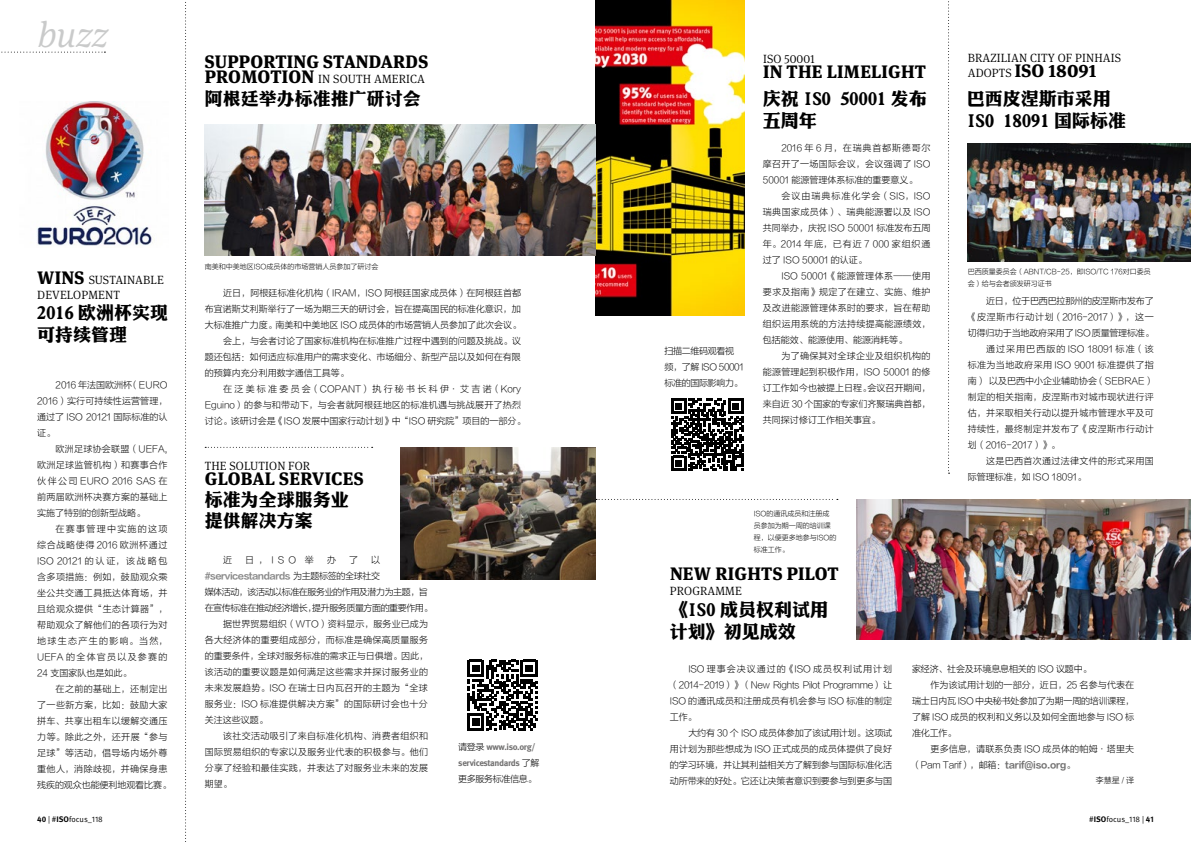
<style>
.page{position:relative;width:1191px;height:842px;background:#fff}
.page>*{position:absolute;margin:0;border:0;box-sizing:border-box;transform-origin:0 0}
.t1{font:italic 300 36.4px "Meta Serif Pro";color:#c9caca}
.t2{font:18px/21.6px "DF Li Jin Hei W8";color:#000}
.t3{font:800 18px "Meta Serif Pro";letter-spacing:.01em;color:#000}
.t4{font:300 12px/15px "Meta Serif Pro";letter-spacing:.01em;color:#000}
.t5{font:9px/16px "FZLTXHK GBK1 0";letter-spacing:.005em;color:#000;text-align:justify}
.t6{font:9px "FZLTXHK GBK1 0";letter-spacing:.035em;color:#000}
.t7{font:9px "FZLTXHK GBK1 0";letter-spacing:-.02em;color:#000}
.t8{font:9px/16px "FZLTXHK GBK1 0";letter-spacing:.045em;color:#000}
.t9{font:9px "FZLTXHK GBK1 0";letter-spacing:.04em;color:#000}
.t10{font:9px "FZLTXHK GBK1 0";letter-spacing:.025em;color:#000}
.t11{font:9px "FZLTXHK GBK1 0";letter-spacing:-.05em;color:#000}
.t12{font:9px/16px "FZLTXHK GBK1 0";letter-spacing:-.04em;color:#000}
.t13{font:700 9px/16px "Meta Pro";letter-spacing:-.04em;color:#727171}
.t14{font:9px "FZLTXHK GBK1 0";letter-spacing:.25em;color:#000}
.t15{font:9px "FZLTCHK GBK1 0";letter-spacing:-.05em;color:#898989}
.t16{font:9px "FZLTXHK GBK1 0";letter-spacing:.07em;color:#000}
.t17{font:9px "FZLTXHK GBK1 0";letter-spacing:.05em;color:#000}
.t18{font:9px "FZLTXHK GBK1 0";letter-spacing:.115em;color:#000}
.t19{font:8px "Meta Pro Norm";color:#000}
.t20{font:8px "FZLTXHK GBK1 0";color:#000}
.t21{font:7px/12px "FZLTXHK GBK1 0";color:#000}
.s1{font-weight:800;font-size:18px}
.s2{font-family:"FZLTXHK GBK1 0";color:#000}
.s3{font-family:"FZLTXHK GBK1 0";font-weight:400;color:#000}
.s4{font-weight:300;font-size:12px}
.s5{font-family:"FZLTCHK GBK1 0";color:#727171}
.s6{font-family:"Meta Pro";font-weight:700}
</style>
<div class="page">
<img style="left:595px;top:0;width:149px;height:316px">
<img style="left:856px;top:500px;width:335px;height:140px">
<img style="left:967px;top:143px;width:224px;height:119px">
<svg style="left:596px;top:499px;width:242px;height:1px"></svg>
<svg style="left:671px;top:399px;width:72px;height:72px"></svg>
<svg style="left:948px;top:1px;width:1px;height:473px"></svg>
<svg style="left:1px;top:52px;width:104px;height:1px"></svg>
<img style="left:400px;top:448px;width:195px;height:131px">
<img style="left:205px;top:124px;width:390px;height:132px">
<img style="left:37px;top:102px;width:117px;height:144px">
<svg style="left:205px;top:447px;width:168px;height:1px"></svg>
<svg style="left:185px;top:2px;width:1px;height:840px"></svg>
<svg style="left:467px;top:660px;width:71px;height:70px"></svg>
<h1 class="t1" style="left:37px;top:8px;width:73px">buzz</h1>
<h2 class="t3" style="left:205px;top:47px;width:225px">SUPPORTING STANDARDS</h2>
<h3 class="t4" style="left:205px;top:71px;width:222px"><span class="s1">PROMOTION</span> IN SOUTH AMERICA</h3>
<h2 class="t2" style="left:205px;top:88px;width:217px">阿根廷举办标准推广研讨会</h2>
<h3 class="t4" style="left:37px;top:272px;width:128px"><span class="s1">WINS</span> SUSTAINABLE<br>DEVELOPMENT</h3>
<h2 class="t2" style="left:37px;top:302px;width:132px">2016 欧洲杯实现可持续管理</h2>
<p class="t5" style="left:37px;top:377px;width:132px;text-indent:18px">2016 年法国欧洲杯（EURO 2016）实行可持续性运营管理，通过了 ISO 20121 国际标准的认证。</p>
<p class="t5" style="left:37px;top:441px;width:132px;text-indent:18px">欧洲足球协会联盟（UEFA,欧洲足球监管机构）和赛事合作伙伴公司 EURO 2016 SAS 在前两届欧洲杯决赛方案的基础上实施了特别的创新型战略。</p>
<p class="t5" style="left:37px;top:521px;width:132px;text-indent:18px">在赛事管理中实施的这项综合战略使得 2016 欧洲杯通过ISO 20121 的认证，该战略包含多项措施：例如，鼓励观众乘坐公共交通工具抵达体育场，并且给观众提供“生态计算器”，帮助观众了解他们的各项行为对地球生态产生的影响。当然，UEFA 的全体官员以及参赛的24 支国家队也是如此。</p>
<p class="t8" style="left:37px;top:681px;width:135px;text-indent:18px">在之前的基础上，还制定出了一些新方案，比如：鼓励大家拼车、共享出租车以缓解交通压力等。除此之外，还开展“参与足球”等活动，倡导场内场外尊重他人，消除歧视，并确保身患残疾的观众也能便利地观看比赛。</p>
<p class="t21" style="left:205px;top:261px;width:175px">南美和中美地区ISO成员体的市场营销人员参加了研讨会</p>
<p class="t5" style="left:223px;top:285px;width:299px">近日，阿根廷标准化机构（IRAM，ISO 阿根廷国家成员体）在阿根廷首都</p>
<p class="t5" style="left:205px;top:301px;width:318px">布宜诺斯艾利斯举行了一场为期三天的研讨会，旨在提高国民的标准化意识，加</p>
<p class="t5" style="left:205px;top:317px;width:318px">大标准推广力度。南美和中美地区 ISO 成员体的市场营销人员参加了此次会议。</p>
<p class="t5" style="left:223px;top:333px;width:299px">会上，与会者讨论了国家标准机构在标准推广过程中遇到的问题及挑战。议</p>
<p class="t5" style="left:205px;top:349px;width:318px">题还包括：如何适应标准用户的需求变化、市场细分、新型产品以及如何在有限</p>
<p class="t5" style="left:205px;top:365px;width:146px">的预算内充分利用数字通信工具等。</p>
<p class="t14" style="left:223px;top:383px;width:299px">在泛美标准委员会（COPANT）执行秘书长科伊·艾吉诺（Kory</p>
<p class="t10" style="left:205px;top:399px;width:318px">Eguino）的参与和带动下，与会者就阿根廷地区的标准机遇与挑战展开了热烈</p>
<p class="t5" style="left:205px;top:413px;width:322px">讨论。该研讨会是《ISO 发展中国家行动计划》中“ISO 研究院”项目的一部分。</p>
<h3 class="t4" style="left:205px;top:458px;width:107px">THE SOLUTION FOR</h3>
<h2 class="t3" style="left:205px;top:464px;width:160px">GLOBAL SERVICES</h2>
<h2 class="t2" style="left:205px;top:488px;width:145px">标准为全球服务业提供解决方案</h2>
<p class="t5" style="left:223px;top:552px;width:10px">近</p>
<p class="t5" style="left:245px;top:552px;width:70px">日，ISO 举</p>
<p class="t5" style="left:327px;top:552px;width:10px">办</p>
<p class="t5" style="left:349px;top:552px;width:10px">了</p>
<p class="t5" style="left:371px;top:552px;width:10px">以</p>
<p class="t15" style="left:205px;top:571px;width:177px">#servicestandards <span class="s2">为主题标签的全球社交</span></p>
<p class="t11" style="left:205px;top:587px;width:225px">媒体活动，该活动以标准在服务业的作用及潜力为主题，旨</p>
<p class="t11" style="left:205px;top:603px;width:229px">在宣传标准在推动经济增长，提升服务质量方面的重要作用。</p>
<p class="t5" style="left:223px;top:616px;width:206px">据世界贸易组织（WTO）资料显示，服务业已成为</p>
<p class="t6" style="left:205px;top:635px;width:225px">各大经济体的重要组成部分，而标准是确保高质量服务</p>
<p class="t5" style="left:205px;top:648px;width:225px">的重要条件，全球对服务标准的需求正与日俱增。因此，</p>
<p class="t6" style="left:205px;top:667px;width:225px">该活动的重要议题是如何满足这些需求并探讨服务业的</p>
<p class="t9" style="left:205px;top:683px;width:225px">未来发展趋势。ISO 在瑞士日内瓦召开的主题为“全球</p>
<p class="t9" style="left:205px;top:699px;width:225px">服务业：ISO 标准提供解决方案”的国际研讨会也十分</p>
<p class="t5" style="left:205px;top:712px;width:65px">关注这些议题。</p>
<p class="t9" style="left:223px;top:731px;width:206px">该社交活动吸引了来自标准化机构、消费者组织和</p>
<p class="t6" style="left:205px;top:747px;width:225px">国际贸易组织的专家以及服务业代表的积极参与。他们</p>
<p class="t6" style="left:205px;top:763px;width:225px">分享了经验和最佳实践，并表达了对服务业未来的发展</p>
<p class="t5" style="left:205px;top:776px;width:28px">期望。</p>
<p class="t13" style="left:458px;top:738px;width:83px"><span class="s3">请登录</span> www.iso.org/ servicestandards <span class="s3">了解</span></p>
<p class="t12" style="left:458px;top:771px;width:80px">更多服务标准信息。</p>
<h3 class="t4" style="left:763px;top:50px;width:53px">ISO 50001</h3>
<h2 class="t3" style="left:763px;top:57px;width:164px">IN THE LIMELIGHT</h2>
<p class="t12" style="left:664px;top:344px;width:81px">扫描二维码观看视频，了解 ISO 50001标准的国际影响力。</p>
<h2 class="t2" style="left:763px;top:88px;width:165px">庆祝 ISO 50001 发布五周年</h2>
<p class="t5" style="left:763px;top:140px;width:169px;text-indent:18px">2016 年 6 月，在瑞典首都斯德哥尔摩召开了一场国际会议，会议强调了 ISO 50001 能源管理体系标准的重要意义。</p>
<p class="t5" style="left:763px;top:188px;width:169px;text-indent:18px">会议由瑞典标准化学会（SIS，ISO瑞典国家成员体）、瑞典能源署以及 ISO共同举办，庆祝 ISO 50001 标准发布五周年。2014 年底，已有近 7 000 家组织通过了 ISO 50001 的认证。</p>
<p class="t5" style="left:763px;top:268px;width:169px;text-indent:18px">ISO 50001《能源管理体系——使用要求及指南》规定了在建立、实施、维护及改进能源管理体系时的要求，旨在帮助组织运用系统的方法持续提高能源绩效，包括能效、能源使用、能源消耗等。</p>
<p class="t5" style="left:763px;top:348px;width:169px;text-indent:18px">为了确保其对全球企业及组织机构的能源管理起到积极作用，ISO 50001 的修订工作如今也被提上日程。会议召开期间，来自近 30 个国家的专家们齐聚瑞典首都，共同探讨修订工作相关事宜。</p>
<p class="t21" style="left:753px;top:508px;width:84px">ISO的通讯成员和注册成员参加为期一周的培训课程，以便更多地参与ISO的标准工作。</p>
<h2 class="t3" style="left:670px;top:559px;width:170px">NEW RIGHTS PILOT</h2>
<h3 class="t4" style="left:670px;top:583px;width:73px">PROGRAMME</h3>
<h2 class="t2" style="left:670px;top:599px;width:160px">《ISO 成员权利试用计划》初见成效</h2>
<h3 class="t4" style="left:967px;top:50px;width:155px">BRAZILIAN CITY OF PINHAIS</h3>
<h2 class="t3" style="left:967px;top:56px;width:130px"><span class="s4">ADOPTS</span> ISO 18091</h2>
<h2 class="t2" style="left:966px;top:88px;width:161px">巴西皮涅斯市采用<br>ISO 18091 国际标准</h2>
<p class="t21" style="left:967px;top:265px;width:185px">巴西质量委员会（ABNT/CB-25，即ISO/TC 176对口委员会）给与会者颁发研习证书</p>
<p class="t7" style="left:986px;top:296px;width:169px">近日，位于巴西巴拉那州的皮涅斯市发布了</p>
<p class="t16" style="left:967px;top:312px;width:188px">《皮涅斯市行动计划（2016-2017）》，这一</p>
<p class="t7" style="left:967px;top:328px;width:188px">切得归功于当地政府采用了ISO质量管理标准。</p>
<p class="t18" style="left:986px;top:344px;width:169px">通过采用巴西版的 ISO 18091 标准（该</p>
<p class="t17" style="left:967px;top:360px;width:188px">标准为当地政府采用 ISO 9001 标准提供了指</p>
<p class="t5" style="left:967px;top:373px;width:188px">南） 以及巴西中小企业辅助协会（SEBRAE）</p>
<p class="t6" style="left:967px;top:392px;width:187px">制定的相关指南，皮涅斯市对城市现状进行评</p>
<p class="t6" style="left:967px;top:408px;width:187px">估，并采取相关行动以提升城市管理水平及可</p>
<p class="t9" style="left:967px;top:424px;width:187px">持续性，最终制定并发布了《皮涅斯市行动计</p>
<p class="t5" style="left:967px;top:437px;width:94px">划（2016-2017）》。</p>
<p class="t6" style="left:986px;top:456px;width:169px">这是巴西首次通过法律文件的形式采用国</p>
<p class="t5" style="left:967px;top:469px;width:120px">际管理标准，如 ISO 18091。</p>
<p class="t5" style="left:670px;top:661px;width:224px;text-indent:18px">ISO 理事会决议通过的《ISO 成员权利试用计划（2014-2019）》（New Rights Pilot Programme）让ISO 的通讯成员和注册成员有机会参与 ISO 标准的制定工作。</p>
<p class="t5" style="left:670px;top:725px;width:224px;text-indent:18px">大约有 30 个 ISO 成员体参加了该试用计划。这项试用计划为那些想成为 ISO 正式成员的成员体提供了良好的学习环境，并让其利益相关方了解到参与国际标准化活动所带来的好处。它还让决策者意识到要参与到更多与国</p>
<p class="t7" style="left:912px;top:664px;width:181px">家经济、社会及环境息息相关的 ISO 议题中。</p>
<p class="t5" style="left:930px;top:677px;width:205px">作为该试用计划的一部分，近日，25 名参与代表在</p>
<p class="t7" style="left:912px;top:696px;width:224px">瑞士日内瓦 ISO 中央秘书处参加了为期一周的培训课程，</p>
<p class="t5" style="left:912px;top:709px;width:224px">了解 ISO 成员的权利和义务以及如何全面地参与 ISO 标</p>
<p class="t5" style="left:912px;top:725px;width:46px">准化工作。</p>
<p class="t10" style="left:930px;top:744px;width:205px">更多信息，请联系负责 ISO 成员体的帕姆·塔里夫</p>
<p class="t7" style="left:912px;top:760px;width:165px">（Pam Tarif），邮箱：<span class="s5">tarif@iso.org</span>。</p>
<p class="t20" style="left:1096px;top:776px;width:40px">李慧星 / 译</p>
<p class="t19" style="left:37px;top:813px;width:67px"><span class="s6">40</span> | #<span class="s6">ISO</span>focus_118</p>
<p class="t19" style="left:1089px;top:813px;width:66px">#<span class="s6">ISO</span>focus_118 | <span class="s6">41</span></p>
</div>
